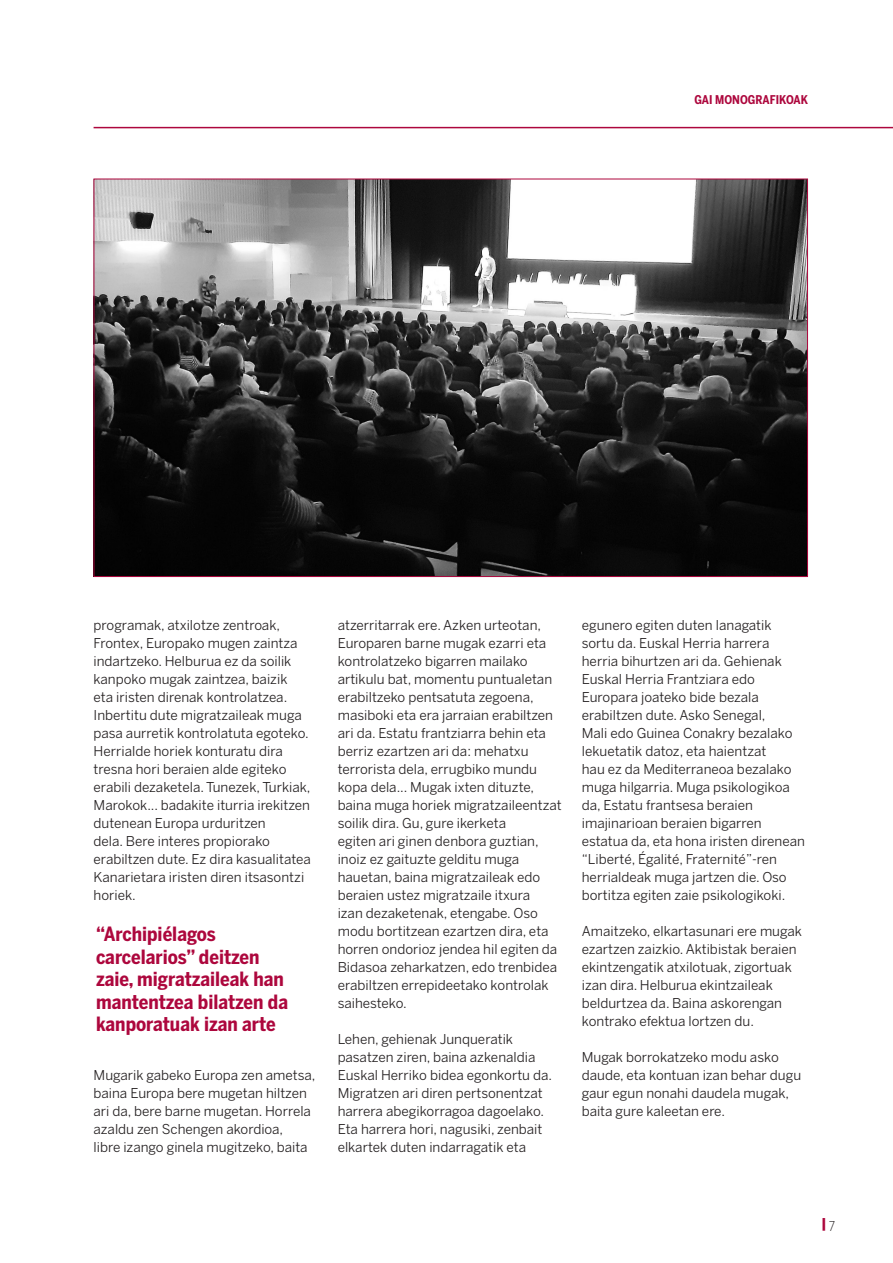
<style>
.page{position:relative;width:893px;height:1263px;background:#fff}
.page>*{position:absolute;margin:0;border:0;box-sizing:border-box;transform-origin:0 0}
.t1{font:700 19.5px/22.5px "Benton Sans Cond";color:#ad073d}
.t2{font:13.5px/18px "Benton Sans";color:#231f20}
.t3{font:900 13.5px "Benton Sans Cond";color:#ad073d}
.t4{font:700 12px "Benton Sans Cond";color:#ad073d}
.s1{font-weight:300;color:#231f20}
</style>
<div class="page">
<hr style="left:94px;top:127px;width:799px;height:1px;background:#ad073d">
<img style="left:96px;top:181px;width:710px;height:394px">
<p class="t4" style="left:694px;top:93px;width:7px">gai</p>
<p class="t4" style="left:715px;top:93px;width:94px">MONOGRAFIKOAK</p>
<p class="t2" style="left:94px;top:616px;width:219px">programak, atxilotze zentroak, Frontex, Europako mugen zaintza indartzeko. Helburua ez da soilik kanpoko mugak zaintzea, baizik<br>eta iristen direnak kontrolatzea.<br>Inbertitu dute migratzaileak muga pasa aurretik kontrolatuta egoteko.<br>Herrialde horiek konturatu dira tresna hori beraien alde egiteko erabili dezaketela. Tunezek, Turkiak, Marokok... badakite iturria irekitzen dutenean Europa urduritzen<br>dela. Bere interes propiorako erabiltzen dute. Ez dira kasualitatea Kanarietara iristen diren itsasontzi horiek.</p>
<h1 class="t1" style="left:96px;top:923px;width:193px">“Archipiélagos carcelarios” deitzen zaie, migratzaileak han mantentzea bilatzen da kanporatuak izan arte</h1>
<p class="t2" style="left:94px;top:1066px;width:223px">Mugarik gabeko Europa zen ametsa, baina Europa bere mugetan hiltzen ari da, bere barne mugetan. Horrela azaldu zen Schengen akordioa,<br>libre izango ginela mugitzeko, baita</p>
<p class="t2" style="left:338px;top:616px;width:226px">atzerritarrak ere. Azken urteotan, Europaren barne mugak ezarri eta kontrolatzeko bigarren mailako artikulu bat, momentu puntualetan erabiltzeko pentsatuta zegoena, masiboki eta era jarraian erabiltzen ari da. Estatu frantziarra behin eta berriz ezartzen ari da: mehatxu terrorista dela, errugbiko mundu kopa dela... Mugak ixten dituzte, baina muga horiek migratzaileentzat soilik dira. Gu, gure ikerketa<br>egiten ari ginen denbora guztian, inoiz ez gaituzte gelditu muga hauetan, baina migratzaileak edo beraien ustez migratzaile itxura<br>izan dezaketenak, etengabe. Oso modu bortitzean ezartzen dira, eta horren ondorioz jendea hil egiten da Bidasoa zeharkatzen, edo trenbidea erabiltzen errepideetako kontrolak saihesteko.</p>
<p class="t2" style="left:338px;top:1030px;width:216px">Lehen, gehienak Junqueratik pasatzen ziren, baina azkenaldia Euskal Herriko bidea egonkortu da.<br>Migratzen ari diren pertsonentzat harrera abegikorragoa dagoelako.<br>Eta harrera hori, nagusiki, zenbait elkartek duten indarragatik eta</p>
<p class="t2" style="left:582px;top:616px;width:225px">egunero egiten duten lanagatik sortu da. Euskal Herria harrera herria bihurtzen ari da. Gehienak Euskal Herria Frantziara edo Europara joateko bide bezala erabiltzen dute. Asko Senegal,<br>Mali edo Guinea Conakry bezalako lekuetatik datoz, eta haientzat<br>hau ez da Mediterraneoa bezalako muga hilgarria. Muga psikologikoa da, Estatu frantsesa beraien imajinarioan beraien bigarren estatua da, eta hona iristen direnean “Liberté, Égalité, Fraternité”-ren herrialdeak muga jartzen die. Oso bortitza egiten zaie psikologikoki.</p>
<p class="t2" style="left:582px;top:922px;width:222px">Amaitzeko, elkartasunari ere mugak ezartzen zaizkio. Aktibistak beraien ekintzengatik atxilotuak, zigortuak izan dira. Helburua ekintzaileak beldurtzea da. Baina askorengan kontrako efektua lortzen du.</p>
<p class="t2" style="left:582px;top:1048px;width:221px">Mugak borrokatzeko modu asko daude, eta kontuan izan behar dugu gaur egun nonahi daudela mugak, baita gure kaleetan ere.</p>
<p class="t3" style="left:821px;top:1215px;width:15px">|<span class="s1">7</span></p>
</div>
